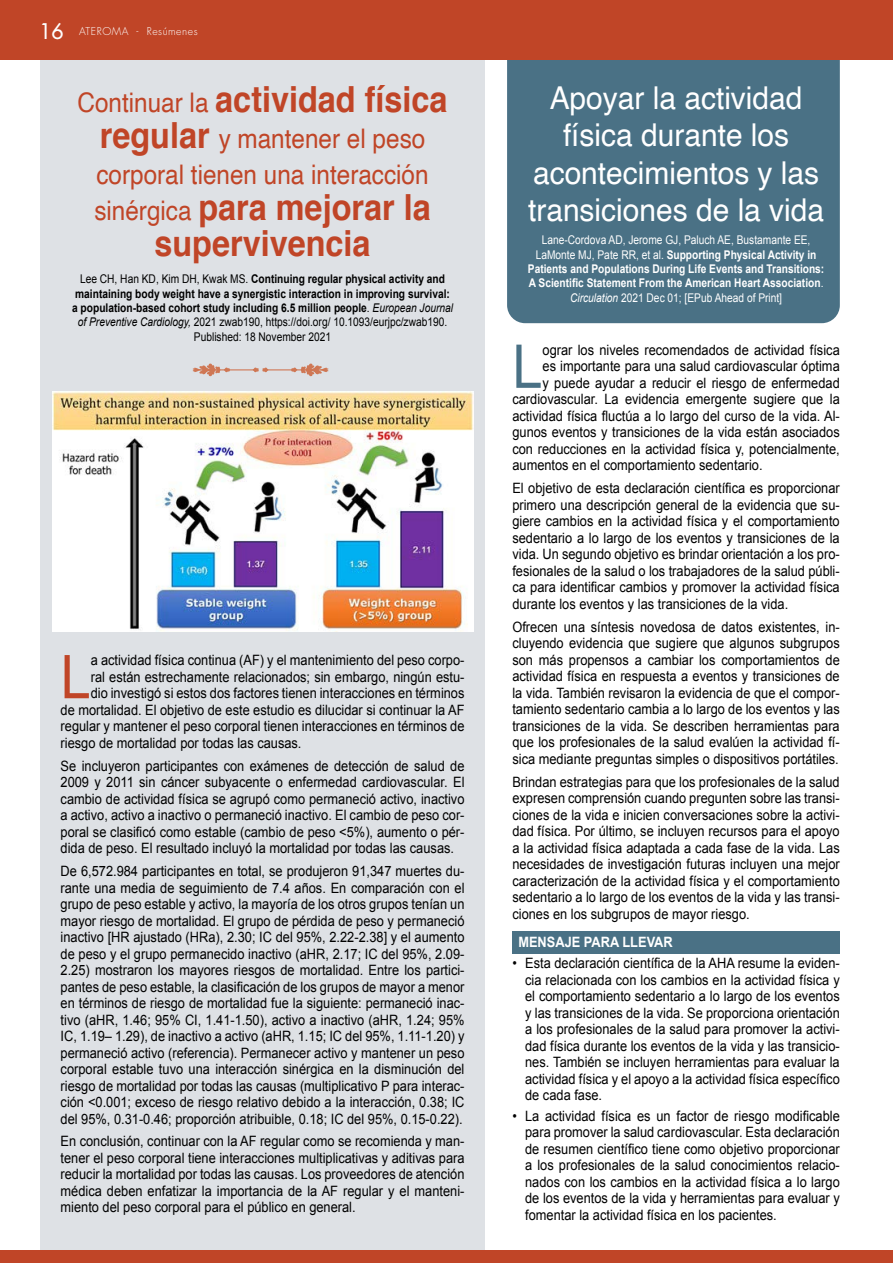
<style>
.page{position:relative;width:893px;height:1263px;background:#fff}
.page>*{position:absolute;margin:0;border:0;box-sizing:border-box;transform-origin:0 0}
.t1{font:60.3px "Arial";color:#c04527;scale:.9 1}
.t2{font:60.3px "Arial";color:#4a7185;scale:.9 1}
.t3{font:700 36px/36px "Helvetica";color:#c04527;text-align:center;scale:.9 1}
.t4{font:31.5px/37.5px "Helvetica";color:#fff;text-align:center;scale:.95 1}
.t5{font:27px/36px "Helvetica";color:#c04527;scale:.9 1}
.t6{font:14.25px/16.5px "Arial";color:#000;text-align:justify;scale:.9 1}
.t7{font:700 14.25px "Arial";color:#fff;scale:.9 1}
.t8{font:700 12px/14.4px "Arial";color:#000;text-align:center;scale:.85 1}
.t9{font:700 12px/14.4px "Arial";color:#fff;text-align:center;scale:.85 1}
.t10{font:300 10.5px "Futura Std";letter-spacing:.05em;color:#fff}
.s1{font-weight:500;font-size:21px}
.s2{font-weight:400;font-size:27px}
.s3{font-weight:700;font-size:36px}
.s4{font-weight:400}
.s5{font-weight:400;font-style:italic}
</style>
<div class="page">
<div style="left:507px;top:23px;width:333px;height:300px;background:#4a7185;border-radius:18px"></div>
<div style="left:40px;top:55px;width:445px;height:1208px;background:#dee1e5"></div>
<div style="left:0;top:0;width:893px;height:60px;background:#c04527"></div>
<div style="left:0;top:1250px;width:893px;height:13px;background:#c04527"></div>
<img style="left:52px;top:391px;width:421px;height:240px">
<div style="left:512px;top:931px;width:328px;height:22px;background:#4a7185"></div>
<svg style="left:192px;top:363px;width:137px;height:13px"></svg>
<p class="t10" style="left:40px;top:25px;width:160px"><span class="s1">16</span> ATEROMA - Resúmenes</p>
<h2 class="t3" style="left:78px;top:82px;width:413px"><span class="s2">Continuar la</span> actividad física</h2>
<h3 class="t5" style="left:96px;top:121px;width:371px"><span class="s3">regular</span> y mantener el peso corporal tienen una interacción</h3>
<h2 class="t3" style="left:94px;top:190px;width:375px"><span class="s2">sinérgica</span> para mejorar la supervivencia</h2>
<p class="t8" style="left:72px;top:272px;width:450px"><span class="s4">Lee CH, Han KD, Kim DH, Kwak MS.</span> Continuing regular physical activity and maintaining body weight have a synergistic interaction in improving survival: a population-based cohort study including 6.5 million people<span class="s4">.</span> <span class="s5">European Journal of Preventive Cardiology,</span> <span class="s4">2021 zwab190, https://doi.org/ 10.1093/eurjpc/zwab190.<br>Published: 18 November 2021</span></p>
<h1 class="t1" style="left:61px;top:638px;width:35px">L</h1>
<p class="t6" style="left:91px;top:652px;width:417px">a actividad física continua (AF) y el mantenimiento del peso corpo-</p>
<p class="t6" style="left:91px;top:669px;width:417px">ral están estrechamente relacionados; sin embargo, ningún estu-</p>
<p class="t6" style="left:91px;top:685px;width:417px">dio investigó si estos dos factores tienen interacciones en términos</p>
<p class="t6" style="left:61px;top:702px;width:450px">de mortalidad. El objetivo de este estudio es dilucidar si continuar la AF</p>
<p class="t6" style="left:61px;top:718px;width:450px">regular y mantener el peso corporal tienen interacciones en términos de</p>
<p class="t6" style="left:61px;top:735px;width:269px">riesgo de mortalidad por todas las causas.</p>
<p class="t6" style="left:61px;top:757px;width:450px">Se incluyeron participantes con exámenes de detección de salud de 2009 y 2011 sin cáncer subyacente o enfermedad cardiovascular. El cambio de actividad física se agrupó como permaneció activo, inactivo a activo, activo a inactivo o permaneció inactivo. El cambio de peso cor&shy;poral se clasificó como estable (cambio de peso &lt;5%), aumento o pér&shy;dida de peso. El resultado incluyó la mortalidad por todas las causas.</p>
<p class="t6" style="left:61px;top:863px;width:450px">De 6,572.984 participantes en total, se produjeron 91,347 muertes du&shy;rante una media de seguimiento de 7.4 años. En comparación con el grupo de peso estable y activo, la mayoría de los otros grupos tenían un mayor riesgo de mortalidad. El grupo de pérdida de peso y permaneció inactivo [HR ajustado (HRa), 2.30; IC del 95%, 2.22-2.38] y el aumento de peso y el grupo permanecido inactivo (aHR, 2.17; IC del 95%, 2.09- 2.25) mostraron los mayores riesgos de mortalidad. Entre los partici&shy;pantes de peso estable, la clasificación de los grupos de mayor a menor en términos de riesgo de mortalidad fue la siguiente: permaneció inac&shy;tivo (aHR, 1.46; 95% CI, 1.41-1.50), activo a inactivo (aHR, 1.24; 95% IC, 1.19– 1.29), de inactivo a activo (aHR, 1.15; IC del 95%, 1.11-1.20) y permaneció activo (referencia). Permanecer activo y mantener un peso corporal estable tuvo una interacción sinérgica en la disminución del riesgo de mortalidad por todas las causas (multiplicativo P para interac&shy;ción &lt;0.001; exceso de riesgo relativo debido a la interacción, 0.38; IC del 95%, 0.31-0.46; proporción atribuible, 0.18; IC del 95%, 0.15-0.22).</p>
<p class="t6" style="left:61px;top:1133px;width:450px">En conclusión, continuar con la AF regular como se recomienda y man&shy;tener el peso corporal tiene interacciones multiplicativas y aditivas para reducir la mortalidad por todas las causas. Los proveedores de atención médica deben enfatizar la importancia de la AF regular y el manteni&shy;miento del peso corporal para el público en general.</p>
<h3 class="t4" style="left:528px;top:80px;width:313px">Apoyar la actividad física durante los acontecimientos y las transiciones de la vida</h3>
<p class="t9" style="left:528px;top:233px;width:350px"><span class="s4">Lane-Cordova AD, Jerome GJ, Paluch AE, Bustamante EE, LaMonte MJ, Pate RR, et al.</span> Supporting Physical Activity in Patients and Populations During Life Events and Transitions:<br>A Scientific Statement From the American Heart Association<span class="s4">.<br></span><span class="s5">Circulation</span> <span class="s4">2021 Dec 01; [EPub Ahead of Print]</span></p>
<h1 class="t2" style="left:512px;top:327px;width:35px">L</h1>
<p class="t6" style="left:543px;top:342px;width:332px">ograr los niveles recomendados de actividad física</p>
<p class="t6" style="left:543px;top:358px;width:332px">es importante para una salud cardiovascular óptima</p>
<p class="t6" style="left:543px;top:375px;width:332px">y puede ayudar a reducir el riesgo de enfermedad</p>
<p class="t6" style="left:512px;top:391px;width:365px">cardiovascular. La evidencia emergente sugiere que la</p>
<p class="t6" style="left:512px;top:408px;width:365px">actividad física fluctúa a lo largo del curso de la vida. Al-</p>
<p class="t6" style="left:512px;top:424px;width:365px">gunos eventos y transiciones de la vida están asociados</p>
<p class="t6" style="left:512px;top:441px;width:365px">con reducciones en la actividad física y, potencialmente,</p>
<p class="t6" style="left:512px;top:457px;width:280px">aumentos en el comportamiento sedentario.</p>
<p class="t6" style="left:512px;top:480px;width:365px">El objetivo de esta declaración científica es proporcionar primero una descripción general de la evidencia que su&shy;giere cambios en la actividad física y el comportamiento sedentario a lo largo de los eventos y transiciones de la vida. Un segundo objetivo es brindar orientación a los pro&shy;fesionales de la salud o los trabajadores de la salud públi&shy;ca para identificar cambios y promover la actividad física durante los eventos y las transiciones de la vida.</p>
<p class="t6" style="left:512px;top:618px;width:365px">Ofrecen una síntesis novedosa de datos existentes, in&shy;cluyendo evidencia que sugiere que algunos subgrupos son más propensos a cambiar los comportamientos de actividad física en respuesta a eventos y transiciones de la vida. También revisaron la evidencia de que el compor&shy;tamiento sedentario cambia a lo largo de los eventos y las transiciones de la vida. Se describen herramientas para que los profesionales de la salud evalúen la actividad fí&shy;sica mediante preguntas simples o dispositivos portátiles.</p>
<p class="t6" style="left:512px;top:773px;width:365px">Brindan estrategias para que los profesionales de la salud expresen comprensión cuando pregunten sobre las transi&shy;ciones de la vida e inicien conversaciones sobre la activi&shy;dad física. Por último, se incluyen recursos para el apoyo a la actividad física adaptada a cada fase de la vida. Las necesidades de investigación futuras incluyen una mejor caracterización de la actividad física y el comportamiento sedentario a lo largo de los eventos de la vida y las transi&shy;ciones en los subgrupos de mayor riesgo.</p>
<p class="t7" style="left:518px;top:933px;width:173px">MENSAJE PARA LLEVAR</p>
<p class="t6" style="left:525px;top:955px;width:351px;text-indent:-13px">• Esta declaración científica de la AHA resume la eviden&shy;cia relacionada con los cambios en la actividad física y el comportamiento sedentario a lo largo de los eventos y las transiciones de la vida. Se proporciona orientación a los profesionales de la salud para promover la activi&shy;dad física durante los eventos de la vida y las transicio&shy;nes. También se incluyen herramientas para evaluar la actividad física y el apoyo a la actividad física específico de cada fase.</p>
<p class="t6" style="left:525px;top:1108px;width:351px;text-indent:-13px">• La actividad física es un factor de riesgo modificable para promover la salud cardiovascular. Esta declaración de resumen científico tiene como objetivo proporcionar a los profesionales de la salud conocimientos relacio&shy;nados con los cambios en la actividad física a lo largo de los eventos de la vida y herramientas para evaluar y fomentar la actividad física en los pacientes.</p>
</div>
